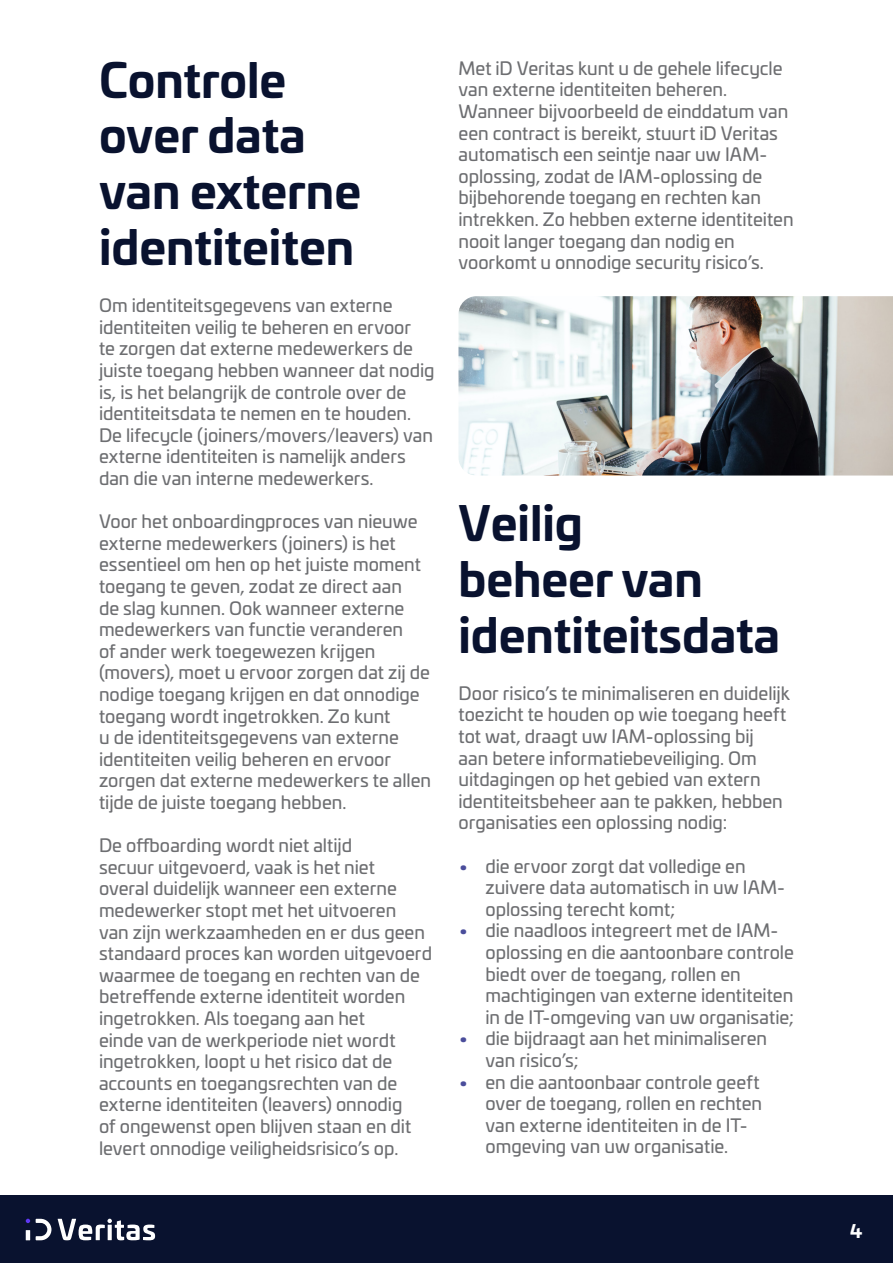
<style>
.page{position:relative;width:893px;height:1263px;background:#fff}
.page>*{position:absolute;margin:0;border:0;box-sizing:border-box;transform-origin:0 0}
.t1{font:700 46.5px/55.8px "Univia Pro";color:#09122f}
.t2{font:18px/21.6px "Univia Pro";color:#6d6e71}
.t3{font:700 18px "Univia Pro";color:#fff}
.s1{color:#4a4d9b}
</style>
<div class="page">
<div style="left:0;top:1195px;width:893px;height:68px;background:#09122f"></div>
<svg style="left:26px;top:1219px;width:4px;height:4px"></svg>
<svg style="left:36px;top:1219px;width:16px;height:21px"></svg>
<svg style="left:58px;top:1219px;width:97px;height:21px"></svg>
<hr style="left:26px;top:1230px;width:4px;height:10px;background:#fff">
<img style="left:458px;top:296px;width:435px;height:179px">
<h1 class="t1" style="left:99px;top:49px;width:264px">Controle over data van externe identiteiten</h1>
<p class="t2" style="left:99px;top:294px;width:337px">Om identiteitsgegevens van externe identiteiten veilig te beheren en ervoor<br>te zorgen dat externe medewerkers de juiste toegang hebben wanneer dat nodig is, is het belangrijk de controle over de identiteitsdata te nemen en te houden.<br>De lifecycle (joiners/movers/leavers) van externe identiteiten is namelijk anders dan die van interne medewerkers.</p>
<p class="t2" style="left:99px;top:510px;width:334px">Voor het onboardingproces van nieuwe externe medewerkers (joiners) is het essentieel om hen op het juiste moment toegang te geven, zodat ze direct aan<br>de slag kunnen. Ook wanneer externe medewerkers van functie veranderen<br>of ander werk toegewezen krijgen (movers), moet u ervoor zorgen dat zij de nodige toegang krijgen en dat onnodige toegang wordt ingetrokken. Zo kunt<br>u de identiteitsgegevens van externe identiteiten veilig beheren en ervoor zorgen dat externe medewerkers te allen tijde de juiste toegang hebben.</p>
<p class="t2" style="left:99px;top:834px;width:335px">De offboarding wordt niet altijd<br>secuur uitgevoerd, vaak is het niet<br>overal duidelijk wanneer een externe medewerker stopt met het uitvoeren<br>van zijn werkzaamheden en er dus geen standaard proces kan worden uitgevoerd waarmee de toegang en rechten van de betreffende externe identiteit worden ingetrokken. Als toegang aan het<br>einde van de werkperiode niet wordt ingetrokken, loopt u het risico dat de accounts en toegangsrechten van de externe identiteiten (leavers) onnodig<br>of ongewenst open blijven staan en dit levert onnodige veiligheidsrisico’s op.</p>
<p class="t2" style="left:458px;top:56px;width:337px">Met iD Veritas kunt u de gehele lifecycle van externe identiteiten beheren.<br>Wanneer bijvoorbeeld de einddatum van een contract is bereikt, stuurt iD Veritas automatisch een seintje naar uw IAM&shy;oplossing, zodat de IAM-oplossing de bijbehorende toegang en rechten kan intrekken. Zo hebben externe identiteiten nooit langer toegang dan nodig en voorkomt u onnodige security risico’s.</p>
<h1 class="t1" style="left:458px;top:492px;width:323px">Veilig<br>beheer van identiteitsdata</h1>
<p class="t2" style="left:458px;top:681px;width:333px">Door risico’s te minimaliseren en duidelijk toezicht te houden op wie toegang heeft tot wat, draagt uw IAM-oplossing bij<br>aan betere informatiebeveiliging. Om uitdagingen op het gebied van extern identiteitsbeheer aan te pakken, hebben organisaties een oplossing nodig:</p>
<p class="t2" style="left:485px;top:854px;width:301px;text-indent:-27px"><span class="s1">•</span> die ervoor zorgt dat volledige en zuivere data automatisch in uw IAM&shy;oplossing terecht komt;</p>
<p class="t2" style="left:485px;top:919px;width:310px;text-indent:-27px"><span class="s1">•</span> die naadloos integreert met de IAM&shy;oplossing en die aantoonbare controle biedt over de toegang, rollen en machtigingen van externe identiteiten in de IT-omgeving van uw organisatie;</p>
<p class="t2" style="left:485px;top:1027px;width:283px;text-indent:-27px"><span class="s1">•</span> die bijdraagt aan het minimaliseren van risico’s;</p>
<p class="t2" style="left:485px;top:1070px;width:278px;text-indent:-27px"><span class="s1">•</span> en die aantoonbaar controle geeft over de toegang, rollen en rechten van externe identiteiten in de IT&shy;omgeving van uw organisatie.</p>
<p class="t3" style="left:850px;top:1217px;width:14px">4</p>
</div>
